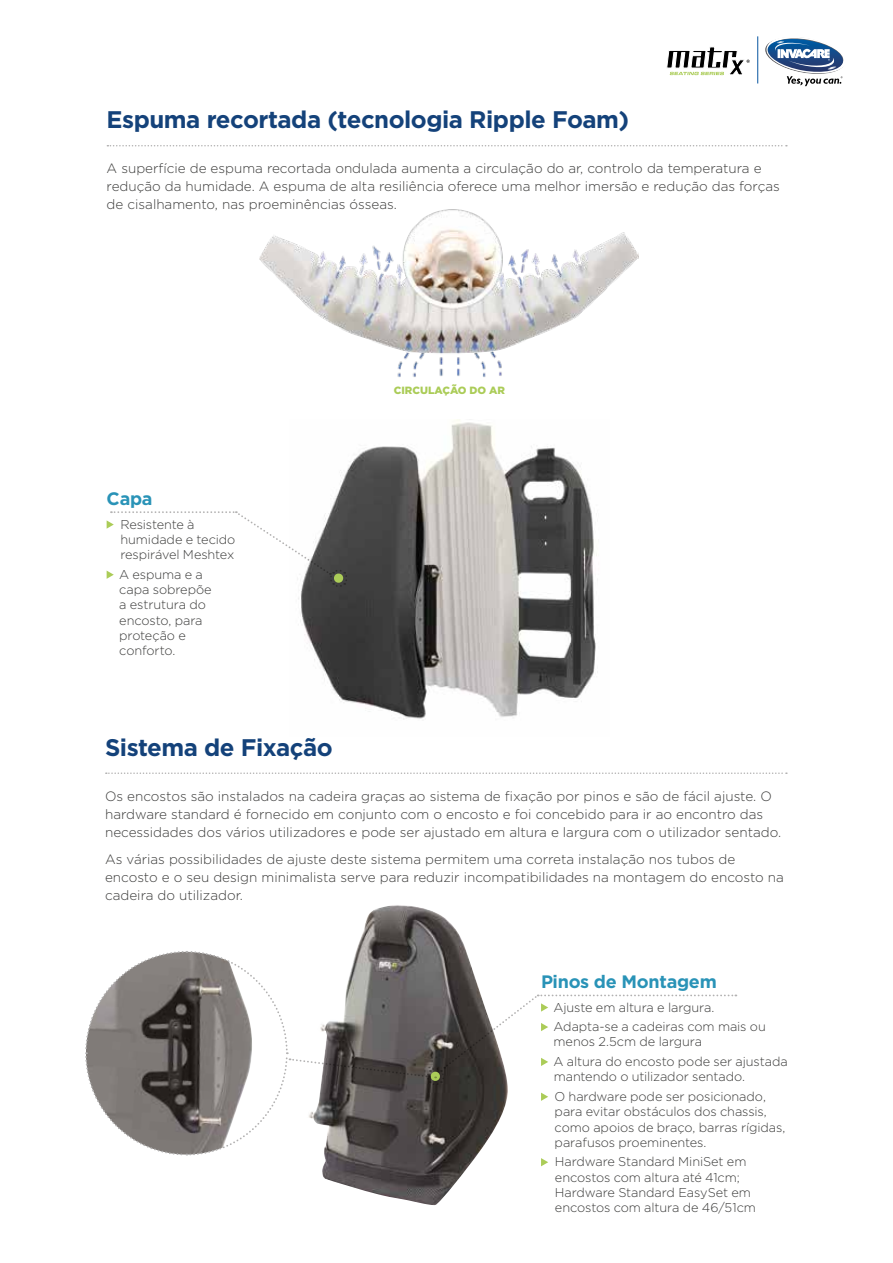
<style>
.page{position:relative;width:893px;height:1263px;background:#fff}
.page>*{position:absolute;margin:0;border:0;box-sizing:border-box;transform-origin:0 0}
.t1{font:700 24px "Gotham";letter-spacing:-.02em;color:#14427a}
.t2{font:700 18px "Gotham";letter-spacing:-.015em;color:#2993b7}
.t3{font:300 13.5px/18px "Gotham";color:#3c3c3b}
.t4{font:300 12.75px/15.3px "Gotham";letter-spacing:-.01em;color:#3c3c3b}
.t5{font:900 10.5px "Gotham";color:#abcc58}
</style>
<div class="page">
<img style="left:298px;top:420px;width:300px;height:300px">
<img style="left:322px;top:905px;width:147px;height:301px">
<svg style="left:106px;top:772px;width:681px;height:2px"></svg>
<svg style="left:107px;top:145px;width:680px;height:1px"></svg>
<svg style="left:107px;top:511px;width:241px;height:76px"></svg>
<svg style="left:85px;top:950px;width:651px;height:216px"></svg>
<svg style="left:765px;top:37px;width:79px;height:49px"></svg>
<svg style="left:666px;top:47px;width:84px;height:28px"></svg>
<hr style="left:757px;top:36px;width:1px;height:47px;background:#0755a0">
<img style="left:260px;top:210px;width:379px;height:167px">
<h1 class="t1" style="left:107px;top:104px;width:524px">Espuma recortada (tecnologia Ripple Foam)</h1>
<p class="t3" style="left:107px;top:159px;width:675px">A superfície de espuma recortada ondulada aumenta a circulação do ar, controlo da temperatura e redução da humidade. A espuma de alta resiliência oferece uma melhor imersão e redução das forças de cisalhamento, nas proeminências ósseas.</p>
<h2 class="t2" style="left:107px;top:487px;width:47px">Capa</h2>
<p class="t4" style="left:120px;top:516px;width:116px">Resistente à humidade e tecido respirável Meshtex</p>
<p class="t4" style="left:119px;top:566px;width:94px">A espuma e a capa sobrepõe a estrutura do encosto, para proteção e conforto.</p>
<p class="t5" style="left:394px;top:383px;width:113px">CIRCULAÇÃO DO AR</p>
<h1 class="t1" style="left:105px;top:731px;width:229px">Sistema de Fixação</h1>
<p class="t3" style="left:105px;top:787px;width:678px">Os encostos são instalados na cadeira graças ao sistema de fixação por pinos e são de fácil ajuste. O hardware standard é fornecido em conjunto com o encosto e foi concebido para ir ao encontro das necessidades dos vários utilizadores e pode ser ajustado em altura e largura com o utilizador sentado.</p>
<p class="t3" style="left:105px;top:850px;width:680px">As várias possibilidades de ajuste deste sistema permitem uma correta instalação nos tubos de encosto e o seu design minimalista serve para reduzir incompatibilidades na montagem do encosto na cadeira do utilizador.</p>
<h2 class="t2" style="left:541px;top:969px;width:177px">Pinos de Montagem</h2>
<p class="t4" style="left:553px;top:997px;width:214px;line-height:19.5px">Ajuste em altura e largura.<br>Adapta-se a cadeiras com mais ou</p>
<p class="t4" style="left:553px;top:1032px;width:236px;line-height:19.5px">menos 2.5cm de largura<br>A altura do encosto pode ser ajustada</p>
<p class="t4" style="left:554px;top:1067px;width:214px;line-height:19.5px">mantendo o utilizador sentado.<br>O hardware pode ser posicionado,</p>
<p class="t4" style="left:555px;top:1104px;width:232px">para evitar obstáculos dos chassis, como apoios de braço, barras rígidas, parafusos proeminentes.</p>
<p class="t4" style="left:555px;top:1154px;width:203px">Hardware Standard MiniSet em encostos com altura até 41cm;<br>Hardware Standard EasySet em encostos com altura de 46/51cm</p>
</div>
